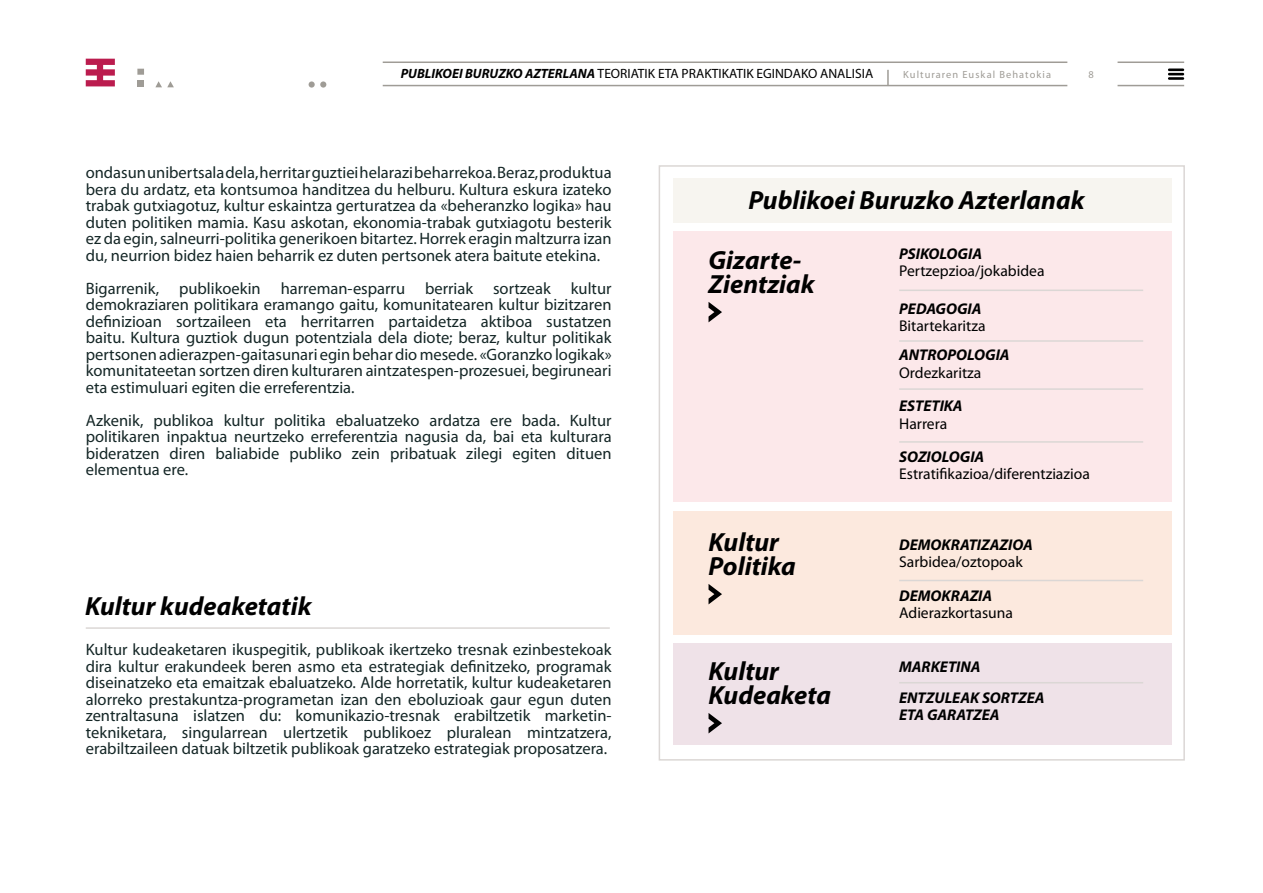
<style>
.page{position:relative;width:1263px;height:893px;background:#fff}
.page>*{position:absolute;margin:0;border:0;box-sizing:border-box;transform-origin:0 0}
.t1{font:italic 700 26.4px/24px "Myriad Pro";color:#000}
.t2{font:16.5px/16.5px "Myriad Pro";color:#142626;text-align:justify}
.t3{font:15.6px "Myriad Pro";color:#000}
.t4{font:italic 700 15.6px/17.4px "Myriad Pro";color:#000}
.t5{font:13.5px "Myriad Pro";color:#000}
.t6{font:10.35px "Myriad Pro";letter-spacing:.1em;color:#9f9c96}
.s1{font-weight:700;font-style:italic}
</style>
<div class="page">
<div style="left:659px;top:165px;width:526px;height:596px;border:2px solid #dbd7d5"></div>
<div style="left:673px;top:179px;width:498px;height:44px;background:#f7f5f0"></div>
<div style="left:673px;top:231px;width:498px;height:271px;background:#fce8ea"></div>
<div style="left:673px;top:512px;width:498px;height:123px;background:#fce9de"></div>
<div style="left:673px;top:643px;width:498px;height:102px;background:#efe2e8"></div>
<svg style="left:708px;top:302px;width:14px;height:20px"></svg>
<svg style="left:708px;top:584px;width:14px;height:20px"></svg>
<svg style="left:708px;top:713px;width:14px;height:20px"></svg>
<div style="left:137px;top:69px;width:7px;height:6px;background:#9f9c96"></div>
<div style="left:137px;top:80px;width:7px;height:6px;background:#9f9c96"></div>
<div style="left:320px;top:81px;width:6px;height:7px;background:#9f9c96;border-radius:50%"></div>
<div style="left:309px;top:81px;width:6px;height:7px;background:#9f9c96;border-radius:50%"></div>
<svg style="left:155px;top:81px;width:19px;height:6px"></svg>
<hr style="left:86px;top:627px;width:524px;height:2px;background:#dbd7d5">
<hr style="left:899px;top:340px;width:244px;height:2px;background:#dbd7d5">
<hr style="left:899px;top:388px;width:244px;height:2px;background:#dbd7d5">
<hr style="left:899px;top:441px;width:244px;height:2px;background:#dbd7d5">
<hr style="left:899px;top:580px;width:244px;height:1px;background:#dbd7d5">
<hr style="left:899px;top:682px;width:244px;height:1px;background:#dbd7d5">
<hr style="left:899px;top:290px;width:244px;height:1px;background:#dbd7d5">
<div style="left:86px;top:80px;width:29px;height:6px;background:#bb1c4e"></div>
<div style="left:86px;top:69px;width:29px;height:7px;background:#bb1c4e"></div>
<div style="left:97px;top:60px;width:6px;height:25px;background:#bb1c4e"></div>
<div style="left:86px;top:59px;width:29px;height:6px;background:#bb1c4e"></div>
<svg style="left:1168px;top:69px;width:16px;height:6px"></svg>
<hr style="left:1168px;top:77px;width:16px;height:3px;background:#000">
<hr style="left:1117px;top:62px;width:67px;height:1px;background:#9f9c96">
<hr style="left:1117px;top:85px;width:67px;height:1px;background:#9f9c96">
<hr style="left:383px;top:62px;width:684px;height:1px;background:#9f9c96">
<hr style="left:383px;top:85px;width:684px;height:1px;background:#9f9c96">
<svg style="left:887px;top:70px;width:2px;height:15px"></svg>
<p class="t5" style="left:401px;top:65px;width:474px"><span class="s1">PUBLIKOEI BURUZKO AZTERLANA</span> TEORIATIK ETA PRAKTIKATIK EGINDAKO ANALISIA</p>
<p class="t6" style="left:903px;top:68px;width:149px">Kulturaren Euskal Behatokia</p>
<p class="t6" style="left:1088px;top:68px;width:7px">8</p>
<p class="t2" style="left:86px;top:164px;width:527px">ondasun unibertsala dela, herritar guztiei helarazi beharrekoa. Beraz, produktua bera du ardatz, eta kontsumoa handitzea du helburu. Kultura eskura izateko trabak gutxiagotuz, kultur eskaintza gerturatzea da «beheranzko logika» hau duten politiken mamia. Kasu askotan, ekonomia-trabak gutxiagotu besterik ez da egin, salneurri-politika generikoen bitartez. Horrek eragin maltzurra izan du, neurrion bidez haien beharrik ez duten pertsonek atera baitute etekina.</p>
<p class="t2" style="left:86px;top:280px;width:527px">Bigarrenik, publikoekin harreman-esparru berriak sortzeak kultur demokraziaren politikara eramango gaitu, komunitatearen kultur bizitzaren definizioan sortzaileen eta herritarren partaidetza aktiboa sustatzen baitu. Kultura guztiok dugun potentziala dela diote; beraz, kultur politikak pertsonen adierazpen-gaitasunari egin behar dio mesede. «Goranzko logikak» komunitateetan sortzen diren kulturaren aintzatespen-prozesuei, begiruneari eta estimuluari egiten die erreferentzia.</p>
<p class="t2" style="left:86px;top:412px;width:527px">Azkenik, publikoa kultur politika ebaluatzeko ardatza ere bada. Kultur politikaren inpaktua neurtzeko erreferentzia nagusia da, bai eta kulturara bideratzen diren baliabide publiko zein pribatuak zilegi egiten dituen elementua ere.</p>
<h1 class="t1" style="left:85px;top:593px;width:228px">Kultur kudeaketatik</h1>
<p class="t2" style="left:86px;top:641px;width:527px">Kultur kudeaketaren ikuspegitik, publikoak ikertzeko tresnak ezinbestekoak dira kultur erakundeek beren asmo eta estrategiak definitzeko, programak diseinatzeko eta emaitzak ebaluatzeko. Alde horretatik, kultur kudeaketaren alorreko prestakuntza-programetan izan den eboluzioak gaur egun duten zentraltasuna islatzen du: komunikazio-tresnak erabiltzetik marketin&shy;tekniketara, singularrean ulertzetik publikoez pluralean mintzatzera, erabiltzaileen datuak biltzetik publikoak garatzeko estrategiak proposatzera.</p>
<h1 class="t1" style="left:748px;top:187px;width:338px">Publikoei Buruzko Azterlanak</h1>
<h1 class="t1" style="left:708px;top:248px;width:108px">Gizarte-<br>Zientziak</h1>
<h1 class="t1" style="left:708px;top:530px;width:89px">Kultur<br>Politika</h1>
<h1 class="t1" style="left:708px;top:659px;width:124px">Kultur<br>Kudeaketa</h1>
<p class="t4" style="left:899px;top:245px;width:84px">PSIKOLOGIA</p>
<p class="t3" style="left:899px;top:262px;width:147px">Pertzepzioa/jokabidea</p>
<p class="t4" style="left:899px;top:299px;width:84px">PEDAGOGIA</p>
<p class="t3" style="left:899px;top:316px;width:88px">Bitartekaritza</p>
<p class="t4" style="left:899px;top:346px;width:112px">ANTROPOLOGIA</p>
<p class="t3" style="left:899px;top:363px;width:84px">Ordezkaritza</p>
<p class="t4" style="left:899px;top:397px;width:65px">ESTETIKA</p>
<p class="t3" style="left:899px;top:414px;width:50px">Harrera</p>
<p class="t4" style="left:899px;top:447px;width:87px">SOZIOLOGIA</p>
<p class="t3" style="left:899px;top:464px;width:192px">Estratifikazioa/diferentziazioa</p>
<p class="t4" style="left:899px;top:535px;width:135px">DEMOKRATIZAZIOA</p>
<p class="t3" style="left:899px;top:552px;width:125px">Sarbidea/oztopoak</p>
<p class="t4" style="left:899px;top:586px;width:95px">DEMOKRAZIA</p>
<p class="t3" style="left:899px;top:603px;width:115px">Adierazkortasuna</p>
<p class="t4" style="left:899px;top:658px;width:83px">MARKETINA</p>
<p class="t4" style="left:899px;top:688px;width:147px">ENTZULEAK SORTZEA<br>ETA GARATZEA</p>
</div>
